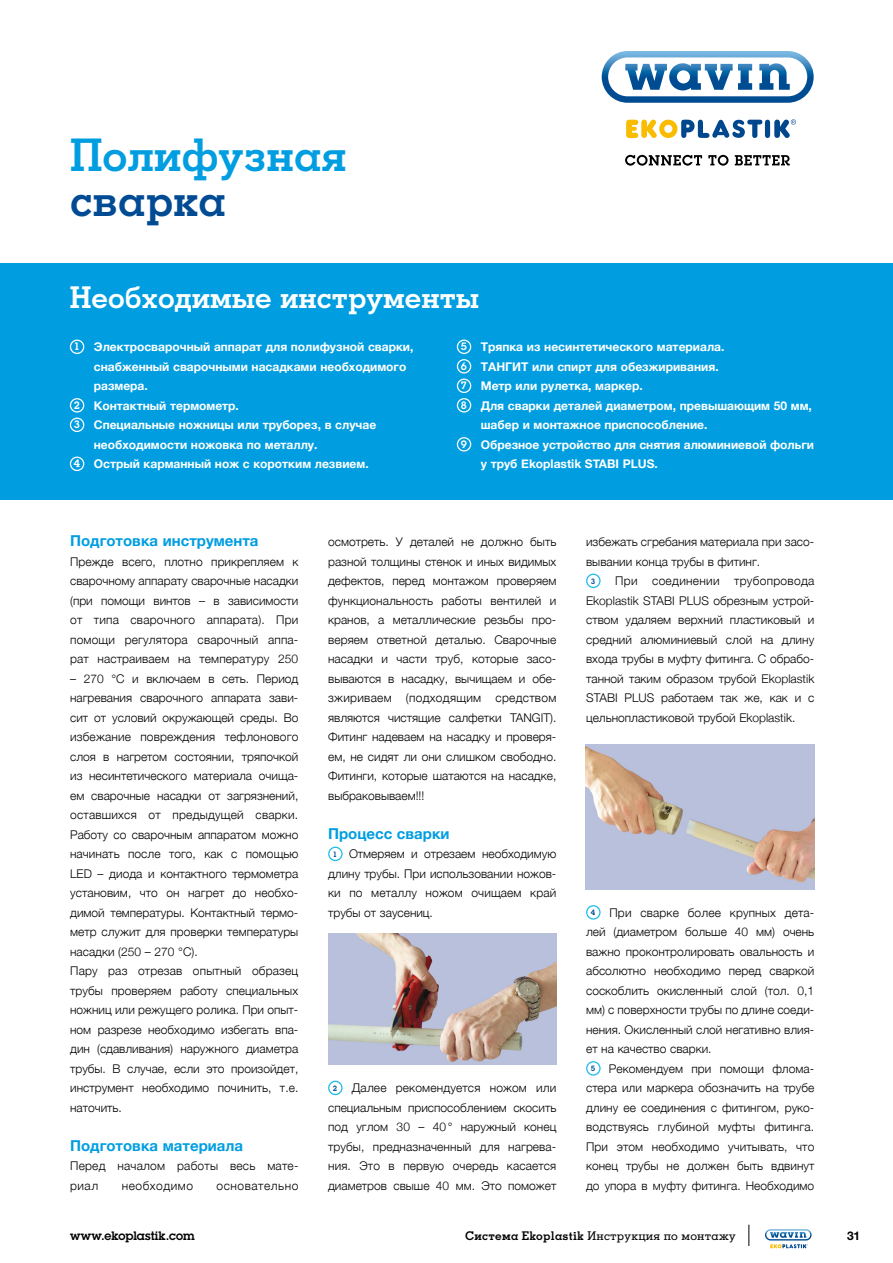
<style>
.page{position:relative;width:893px;height:1263px;background:#fff}
.page>*{position:absolute;margin:0;border:0;box-sizing:border-box;transform-origin:0 0}
.t1{font:700 45px "Memphis LTCYR";color:#009ee0}
.t2{font:700 45px "Memphis LTCYR";color:#004b93}
.t3{font:700 30px "Memphis LTCYR";color:#fff}
.t4{font:700 15px "Helvetica Neue";color:#009ee0}
.t5{font:300 12px/19.5px "Helvetica Neue";color:#000;text-align:justify}
.t6{font:700 12px "Helvetica Neue";color:#fff}
.t7{font:300 12px/19.5px "Helvetica Neue";letter-spacing:.025em;color:#000}
.t8{font:500 12px "Memphis LTCYR";letter-spacing:.02em;color:#000}
.t9{font:300 12px/19.5px "Helvetica Neue";letter-spacing:.02em;color:#000}
.t10{font:300 12px "Helvetica Neue";letter-spacing:.045em;color:#000}
.t11{font:600 12px "Lubalin Graphfor Wavin";letter-spacing:.005em;color:#000}
.t12{font:700 12px "Helvetica Neue LT Pro";color:#000}
.t13{font:600 7.5px "Lubalin Graphfor Wavin";color:#004b93}
.s1{font-family:"Lubalin Graphfor Wavin";font-weight:600;font-size:10.5px}
.s2{font-family:"Lubalin Graphfor Wavin";font-weight:600;font-size:7.5px;color:#004b93}
.s3{font-weight:700}
</style>
<div class="page">
<svg style="left:748px;top:1225px;width:1px;height:21px"></svg>
<svg style="left:602px;top:51px;width:212px;height:52px"></svg>
<svg style="left:625px;top:155px;width:77px;height:11px"></svg>
<svg style="left:708px;top:155px;width:20px;height:11px"></svg>
<svg style="left:735px;top:155px;width:55px;height:10px"></svg>
<svg style="left:626px;top:119px;width:170px;height:19px"></svg>
<svg style="left:765px;top:1229px;width:47px;height:19px"></svg>
<div style="left:0;top:264px;width:893px;height:236px;background:#009ee0"></div>
<div style="left:70px;top:340px;width:14px;height:14px;border:1px solid #fff;border-radius:50%"></div>
<div style="left:70px;top:398px;width:14px;height:15px;border:1px solid #fff;border-radius:50%"></div>
<div style="left:70px;top:418px;width:14px;height:14px;border:1px solid #fff;border-radius:50%"></div>
<div style="left:70px;top:457px;width:14px;height:14px;border:1px solid #fff;border-radius:50%"></div>
<div style="left:457px;top:340px;width:14px;height:14px;border:1px solid #fff;border-radius:50%"></div>
<div style="left:457px;top:359px;width:14px;height:15px;border:1px solid #fff;border-radius:50%"></div>
<div style="left:457px;top:379px;width:14px;height:14px;border:1px solid #fff;border-radius:50%"></div>
<div style="left:457px;top:398px;width:14px;height:15px;border:1px solid #fff;border-radius:50%"></div>
<div style="left:457px;top:437px;width:14px;height:15px;border:1px solid #fff;border-radius:50%"></div>
<div style="left:328px;top:847px;width:15px;height:14px;border:1px solid #1bbbea;border-radius:50%"></div>
<div style="left:328px;top:1081px;width:15px;height:14px;border:1px solid #1bbbea;border-radius:50%"></div>
<div style="left:586px;top:574px;width:15px;height:14px;border:1px solid #1bbbea;border-radius:50%"></div>
<div style="left:586px;top:905px;width:15px;height:15px;border:1px solid #1bbbea;border-radius:50%"></div>
<div style="left:586px;top:1061px;width:15px;height:15px;border:1px solid #1bbbea;border-radius:50%"></div>
<img style="left:328px;top:934px;width:228px;height:131px">
<img style="left:586px;top:744px;width:228px;height:146px">
<h1 class="t1" style="left:70px;top:130px;width:278px">Полифузная</h1>
<h1 class="t2" style="left:70px;top:175px;width:157px">сварка</h1>
<h2 class="t3" style="left:70px;top:280px;width:411px">Необходимые инструменты</h2>
<p class="t6" style="left:74px;top:337px;width:341px"><span class="s1">1</span> Электросварочный аппарат для полифузной сварки,</p>
<p class="t6" style="left:94px;top:357px;width:314px">снабженный сварочными насадками необходимого</p>
<p class="t6" style="left:94px;top:376px;width:56px">размера.</p>
<p class="t6" style="left:74px;top:396px;width:167px"><span class="s1">2</span> Контактный термометр.</p>
<p class="t6" style="left:74px;top:415px;width:304px"><span class="s1">3</span> Специальные ножницы или труборез, в случае</p>
<p class="t6" style="left:94px;top:435px;width:225px">необходимости ножовка по металлу.</p>
<p class="t6" style="left:74px;top:454px;width:296px"><span class="s1">4</span> Острый карманный нож с коротким лезвием.</p>
<p class="t6" style="left:461px;top:337px;width:265px"><span class="s1">5</span> Тряпка из несинтетического материала.</p>
<p class="t6" style="left:461px;top:357px;width:259px"><span class="s1">6</span> ТАНГИТ или спирт для обезжиривания.</p>
<p class="t6" style="left:461px;top:376px;width:184px"><span class="s1">7</span> Метр или рулетка, маркер.</p>
<p class="t6" style="left:461px;top:396px;width:353px"><span class="s1">8</span> Для сварки деталей диаметром, превышающим 50 мм,</p>
<p class="t6" style="left:481px;top:415px;width:228px">шабер и монтажное приcпocoблeниe.</p>
<p class="t6" style="left:461px;top:435px;width:355px"><span class="s1">9</span> Обрезное устройство для снятия алюминиевой фольги</p>
<p class="t6" style="left:481px;top:454px;width:120px">у труб Ekoplastik Stabi</p>
<p class="t6" style="left:623px;top:454px;width:37px">PLUS.</p>
<p class="t4" style="left:70px;top:529px;width:190px">Подготовка инструмента</p>
<p class="t5" style="left:70px;top:551px;width:230px">Прежде всего, плотно прикрепляем к сварочному аппарату сварочные насадки (при помощи винтов – в зависимости от типа сварочного аппарата). При помощи регулятора сварочный аппа&shy;рат настрaиваем на температуру 250</p>
<p class="t5" style="left:70px;top:668px;width:230px;text-align:left">– 270 °C и включаем в сеть. Период нагревания сварочного аппарата зави&shy;сит от условий окружающей среды. Во избежание повреждения тефлонового слоя в нагретом состоянии, тряпочкой из несинтетического материала очища&shy;ем сварочные насадки от загрязнений, оставшихся от предыдущей сварки.<br>Работу со сварочным аппаратом можно начинать после того, как с помощью LED – диода и контактного термометра установим, что он нагрет до необхо&shy;димой температуры. Контактный термо&shy;метр служит для проверки температуры насадки (250 – 270 °C).<br>Пару раз отрезав опытный образец трубы проверяем работу специальных ножниц или режущего ролика. При опыт&shy;ном разрезе необходимо избегать впа&shy;дин (сдавливания) наружного диаметра трубы. В случае, если это произойдет, инструмент необходимо починить, т.е. наточить.</p>
<p class="t4" style="left:70px;top:1133px;width:174px">Подготовка материала</p>
<p class="t9" style="left:70px;top:1155px;width:230px">Перед началом работы весь мате&shy;риал</p>
<p class="t10" style="left:122px;top:1176px;width:73px">необходимо</p>
<p class="t10" style="left:217px;top:1176px;width:83px">основательно</p>
<p class="t5" style="left:328px;top:531px;width:230px">осмотреть. У деталей не должно быть разной толщины стенок и иных видимых дефектов, перед монтажом проверяем функциональность работы вентилей и кранов, а металлические резьбы про&shy;веряем ответной деталью. Сварочные насадки и части труб, которые засо&shy;вываются в насадку, вычищаем и обе&shy;зжириваем (подходящим средством являются чистящие салфетки TANGIT).<br>Фитинг надеваем на насадку и проверя&shy;ем, не сидят ли они слишком свободно.<br>Фитинги, которые шатаются на насадке, выбраковываем!!!</p>
<p class="t4" style="left:328px;top:821px;width:123px">Процесс сварки</p>
<p class="t5" style="left:328px;top:843px;width:230px;text-indent:5px"><span class="s2">1</span> Отмеряем и отрезаем необходимую длину трубы. При использовании ножов&shy;ки по металлу ножом очищаем край трубы от заусениц.</p>
<p class="t5" style="left:328px;top:1077px;width:230px;text-align:center"><span class="s2">2</span> Далее рекомендуется ножом или специальным приспособлением скосить под углом 30 – 40° наружный конец трубы, предназначенный для нагрева&shy;ния. Это в первую очередь касается диаметров свыше 40 мм. Это поможет</p>
<p class="t5" style="left:586px;top:531px;width:230px">избежать сгребания материала при засо&shy;вывании конца трубы в фитинг.</p>
<p class="t13" style="left:591px;top:576px;width:6px">3</p>
<p class="t7" style="left:586px;top:570px;width:230px;text-indent:29px">При соединении трубопровода<br>Ekoplastik Stabi</p>
<p class="t5" style="left:586px;top:590px;width:230px;text-indent:93px">PLUS обрезным устрой&shy;ством удаляем верхний пластиковый и средний алюминиевый слой на длину входа трубы в муфту фитинга. С обрабо&shy;танной таким образом трубой Ekoplastik Stabi</p>
<p class="t5" style="left:586px;top:687px;width:230px;text-indent:38px">PLUS работаем так же, как и с цельнопластиковой трубой Ekoplastik.</p>
<p class="t5" style="left:591px;top:902px;width:225px"><span class="s2">4</span> При сварке более крупных дета-</p>
<p class="t5" style="left:586px;top:921px;width:230px">лей (диаметром больше 40 мм) очень</p>
<p class="t5" style="left:586px;top:941px;width:230px">важно проконтролировать овальность и</p>
<p class="t5" style="left:586px;top:960px;width:230px">абсолютно необходимо перед сваркой</p>
<p class="t5" style="left:586px;top:980px;width:230px">соскоблить окисленный слой (тол. 0,1</p>
<p class="t5" style="left:586px;top:999px;width:230px">мм) с поверхности трубы по длине соеди-</p>
<p class="t5" style="left:586px;top:1019px;width:230px">нения. Окисленный слой негативно влия-</p>
<p class="t5" style="left:586px;top:1038px;width:127px">ет на качество сварки.</p>
<p class="t5" style="left:591px;top:1058px;width:225px"><span class="s2">5</span> Рекомендуем при помощи флома-</p>
<p class="t5" style="left:586px;top:1077px;width:230px">стера или маркера обозначить на трубе</p>
<p class="t5" style="left:586px;top:1097px;width:230px">длину ее соединения с фитингом, руко-</p>
<p class="t5" style="left:586px;top:1116px;width:230px">водствуясь глубиной муфты фитинга.</p>
<p class="t5" style="left:586px;top:1136px;width:230px">При этом необходимо учитывать, что</p>
<p class="t5" style="left:586px;top:1155px;width:230px">конец трубы не должен быть вдвинут</p>
<p class="t5" style="left:586px;top:1175px;width:230px">до упора в муфту фитинга. Необходимо</p>
<p class="t11" style="left:70px;top:1228px;width:126px">www.ekoplastik.com</p>
<p class="t8" style="left:465px;top:1229px;width:272px"><span class="s3">Система Ekoplastik</span> Инструкция по монтажу</p>
<p class="t12" style="left:847px;top:1228px;width:15px">31</p>
</div>
